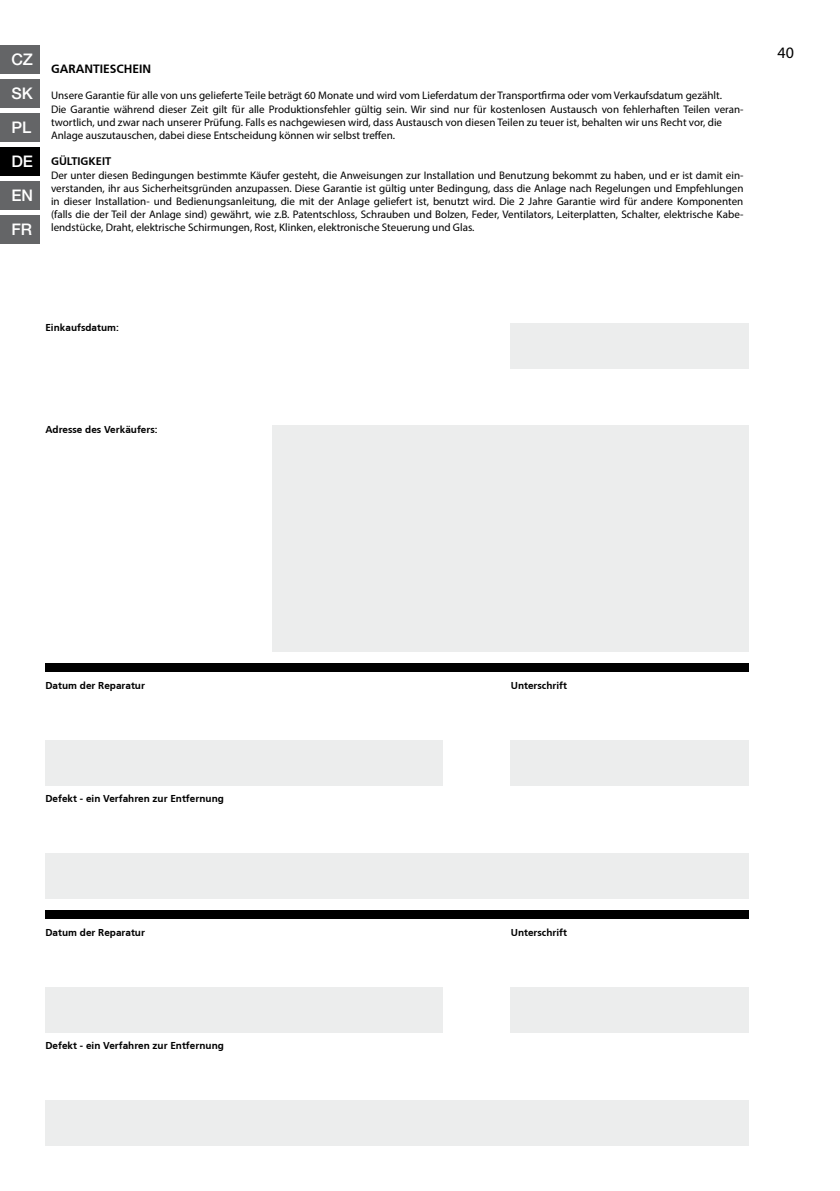
<style>
.page{position:relative;width:840px;height:1191px;background:#fff}
.page>*{position:absolute;margin:0;border:0;box-sizing:border-box;transform-origin:0 0}
.t1{font:500 16px/34px "Helvetica Neue LT Pro";color:#fff;text-align:justify}
.t2{font:16px "Myriad Pro";color:#000}
.t3{font:700 12px "Frutiger CE";color:#000}
.t4{font:11px/13.2px "Myriad Pro";color:#000}
.t5{font:700 11px "Frutiger CE";color:#000}
.t6{font:700 10px "Frutiger CE";color:#000}
</style>
<div class="page">
<div style="left:510px;top:323px;width:238px;height:46px;background:#eceded"></div>
<div style="left:272px;top:425px;width:476px;height:227px;background:#eceded"></div>
<div style="left:45px;top:986px;width:397px;height:46px;background:#eceded"></div>
<div style="left:510px;top:986px;width:238px;height:46px;background:#eceded"></div>
<div style="left:45px;top:1100px;width:703px;height:45px;background:#eceded"></div>
<div style="left:45px;top:910px;width:703px;height:8px;background:#000"></div>
<div style="left:45px;top:740px;width:397px;height:45px;background:#eceded"></div>
<div style="left:510px;top:740px;width:238px;height:45px;background:#eceded"></div>
<div style="left:45px;top:853px;width:703px;height:46px;background:#eceded"></div>
<div style="left:45px;top:663px;width:703px;height:9px;background:#000"></div>
<div style="left:0;top:45px;width:40px;height:29px;background:#646567"></div>
<div style="left:0;top:113px;width:40px;height:29px;background:#646567"></div>
<div style="left:0;top:147px;width:40px;height:29px;background:#000"></div>
<div style="left:0;top:181px;width:40px;height:29px;background:#646567"></div>
<div style="left:0;top:215px;width:40px;height:29px;background:#646567"></div>
<div style="left:0;top:79px;width:40px;height:29px;background:#646567"></div>
<h1 class="t1" style="left:11px;top:42px;width:23px">CZ</h1>
<h1 class="t1" style="left:11px;top:76px;width:23px">SK</h1>
<h1 class="t1" style="left:11px;top:110px;width:23px">PL DE EN FR</h1>
<p class="t3" style="left:51px;top:61px;width:102px">GARANTIESCHEIN</p>
<p class="t4" style="left:51px;top:89px;width:693px">Unsere Garantie für alle von uns gelieferte Teile beträgt 60 Monate und wird vom Lieferdatum der Transportfirma oder vom Verkaufsdatum gezählt.<br>Die Garantie während dieser Zeit gilt für alle Produktionsfehler gültig sein. Wir sind nur für kostenlosen Austausch von fehlerhaften Teilen veran&shy;twortlich, und zwar nach unserer Prüfung. Falls es nachgewiesen wird, dass Austausch von diesen Teilen zu teuer ist, behalten wir uns Recht vor, die Anlage auszutauschen, dabei diese Entscheidung können wir selbst treffen.</p>
<p class="t5" style="left:51px;top:155px;width:62px">GÜLTIGKEIT</p>
<p class="t4" style="left:51px;top:168px;width:693px;text-align:justify">Der unter diesen Bedingungen bestimmte Käufer gesteht, die Anweisungen zur Installation und Benutzung bekommt zu haben, und er ist damit ein&shy;verstanden, ihr aus Sicherheitsgründen anzupassen. Diese Garantie ist gültig unter Bedingung, dass die Anlage nach Regelungen und Empfehlungen in dieser Installation- und Bedienungsanleitung, die mit der Anlage geliefert ist, benutzt wird. Die 2 Jahre Garantie wird für andere Komponenten (falls die der Teil der Anlage sind) gewährt, wie z.B. Patentschloss, Schrauben und Bolzen, Feder, Ventilators, Leiterplatten, Schalter, elektrische Kabe&shy;lendstücke, Draht, elektrische Schirmungen, Rost, Klinken, elektronische Steuerung und Glas.</p>
<h1 class="t2" style="left:777px;top:43px;width:18px">40</h1>
<p class="t6" style="left:45px;top:321px;width:75px">Einkaufsdatum:</p>
<p class="t6" style="left:45px;top:424px;width:114px">Adresse des Verkäufers:</p>
<p class="t6" style="left:45px;top:679px;width:101px">Datum der Reparatur</p>
<p class="t6" style="left:510px;top:679px;width:58px">Unterschrift</p>
<p class="t6" style="left:45px;top:793px;width:180px">Defekt - ein Verfahren zur Entfernung</p>
<p class="t6" style="left:45px;top:926px;width:101px">Datum der Reparatur</p>
<p class="t6" style="left:510px;top:926px;width:58px">Unterschrift</p>
<p class="t6" style="left:45px;top:1039px;width:180px">Defekt - ein Verfahren zur Entfernung</p>
</div>
